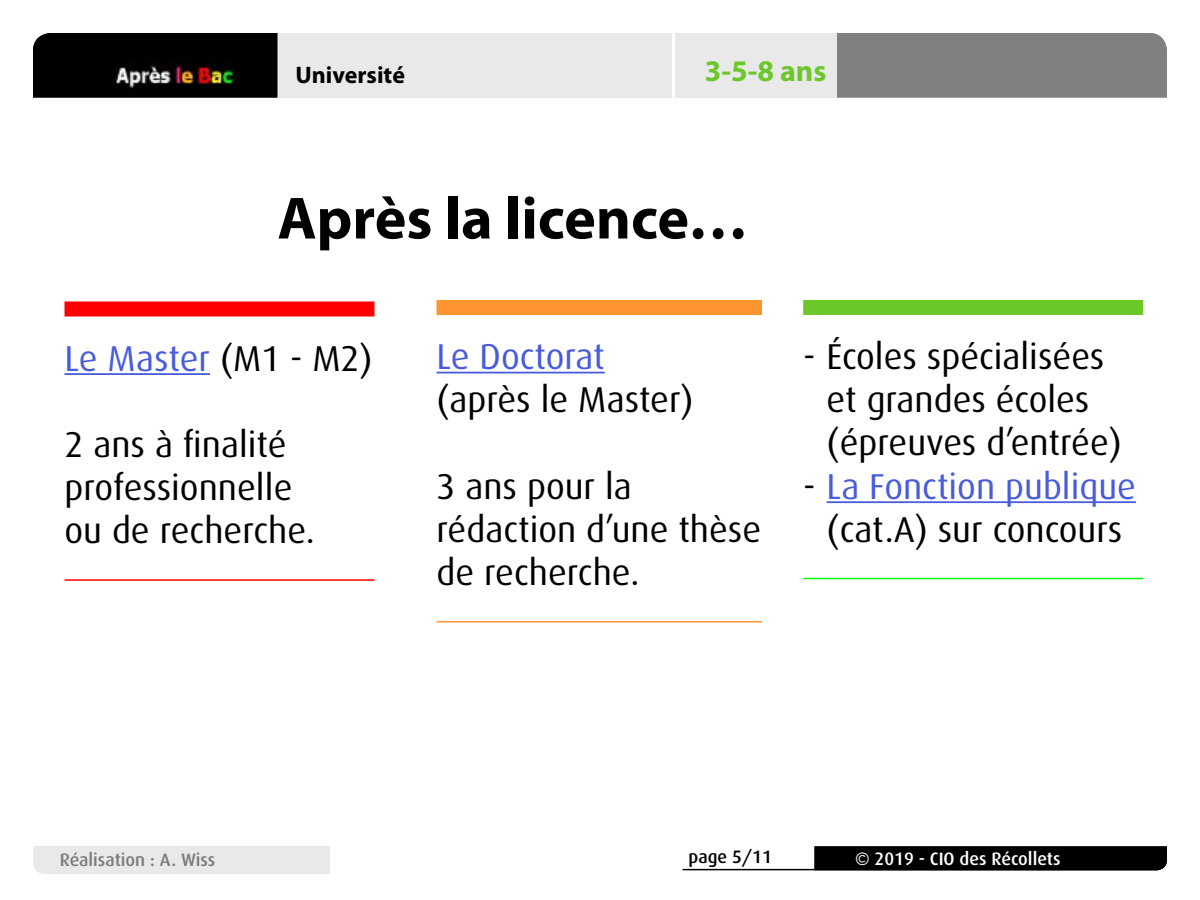
<style>
.page{position:relative;width:1200px;height:900px;background:#fff}
.page>*{position:absolute;margin:0;border:0;box-sizing:border-box;transform-origin:0 0}
.t1{font:700 60px "Myriad Pro";color:#000}
.t2{font:36px/43.2px "Dax";color:#000}
.t3{font:36px "Dax";color:#485cdb}
.t4{font:700 30px "Myriad Pro";color:#6bc72a}
.t5{font:700 24px "Myriad Pro";color:#000}
.t6{font:500 18px "Dax";color:#fff}
.t7{font:500 18px "Dax";color:#7b7b7b}
.t8{font:500 18px "Dax";color:#000}
.s1{color:#000}
.s2{color:#485cdb}
</style>
<div class="page">
<div style="left:278px;top:33px;width:559px;height:65px;background:#e9e9e9"></div>
<div style="left:837px;top:33px;width:330px;height:65px;background:#808080"></div>
<svg style="left:33px;top:33px;width:245px;height:65px;background:#0e0c0a"></svg>
<div style="left:33px;top:846px;width:297px;height:28px;background:#e9e9e9"></div>
<hr style="left:682px;top:869px;width:132px;height:1px;background:#000">
<div style="left:814px;top:846px;width:353px;height:24px;background:#000"></div>
<div style="left:64px;top:302px;width:311px;height:14px;background:#f00"></div>
<hr style="left:64px;top:373px;width:146px;height:2px;background:#485cdb">
<hr style="left:64px;top:579px;width:311px;height:2px;background:#f00">
<div style="left:436px;top:300px;width:326px;height:15px;background:#ff952f"></div>
<hr style="left:436px;top:372px;width:169px;height:1px;background:#485cdb">
<hr style="left:436px;top:621px;width:326px;height:1px;background:#ff952f">
<div style="left:803px;top:300px;width:340px;height:15px;background:#6bc72a"></div>
<hr style="left:827px;top:501px;width:309px;height:2px;background:#485cdb">
<hr style="left:803px;top:578px;width:340px;height:1px;background:#0f0">
<hr style="left:672px;top:33px;width:3px;height:65px;background:#fff">
<p class="t5" style="left:296px;top:62px;width:111px">Université</p>
<p class="t4" style="left:705px;top:54px;width:123px">3-5-8 ans</p>
<h1 class="t1" style="left:278px;top:185px;width:472px">Après la licence…</h1>
<p class="t3" style="left:64px;top:338px;width:310px">Le Master <span class="s1">(M1 - M2)</span></p>
<p class="t2" style="left:64px;top:423px;width:252px">2 ans à finalité professionnelle ou de recherche.</p>
<p class="t3" style="left:436px;top:337px;width:170px">Le Doctorat</p>
<p class="t2" style="left:436px;top:379px;width:259px">(après le Master)</p>
<p class="t2" style="left:436px;top:465px;width:326px">3 ans pour la rédaction d’une thèse de recherche.</p>
<p class="t2" style="left:827px;top:335px;width:297px;text-indent:-23px">- Écoles spécialisées et grandes écoles (épreuves d’entrée)</p>
<p class="t2" style="left:803px;top:465px;width:334px;text-align:center">- <span class="s2">La Fonction publique </span>(cat.A) sur concours</p>
<p class="t7" style="left:60px;top:850px;width:157px">Réalisation : A. Wiss</p>
<p class="t8" style="left:688px;top:847px;width:85px">page 5/11</p>
<p class="t6" style="left:855px;top:848px;width:207px">© 2019 - CIO des Récollets</p>
</div>
